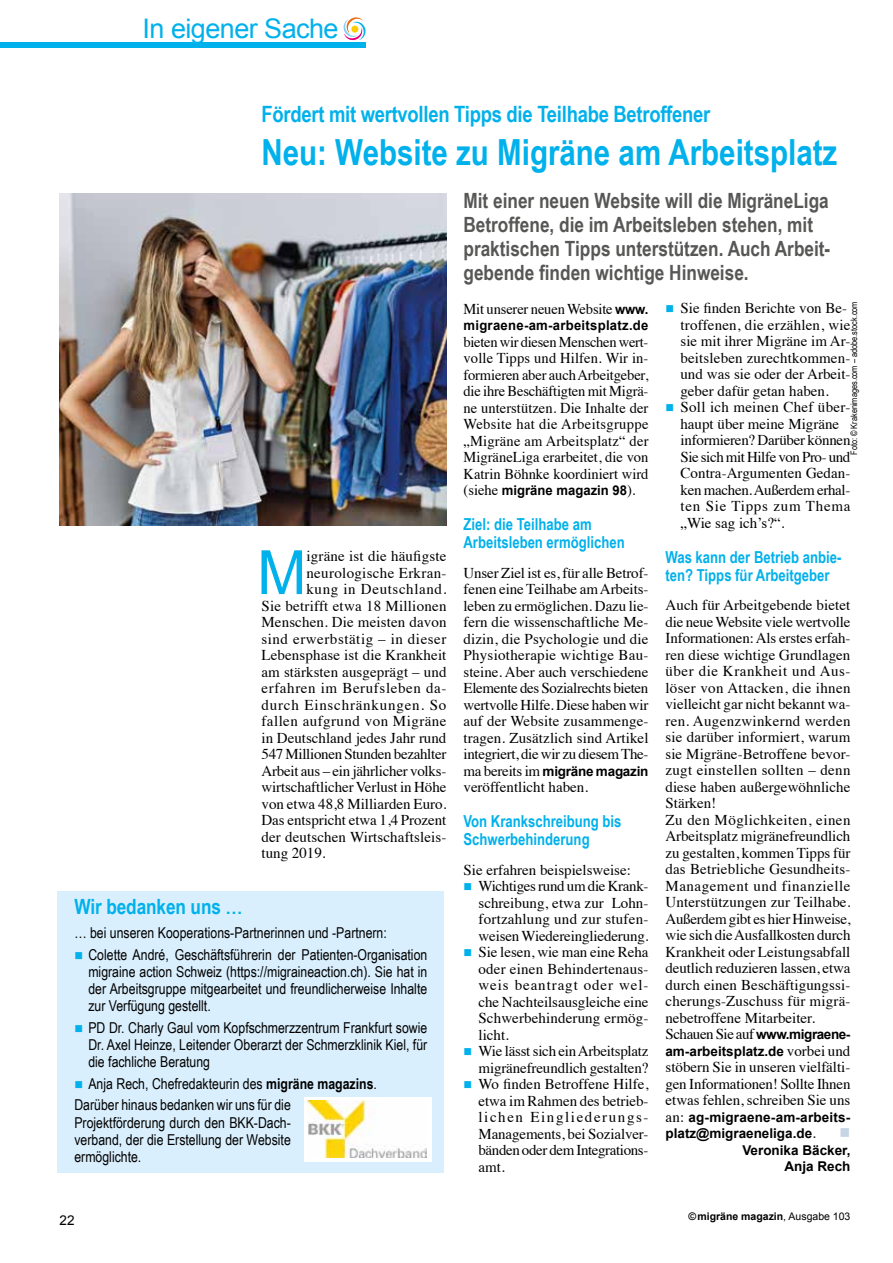
<style>
.page{position:relative;width:893px;height:1263px;background:#fff}
.page>*{position:absolute;margin:0;border:0;box-sizing:border-box;transform-origin:0 0}
.t1{font:61.05px "Arial";color:#00b1eb}
.t2{font:700 36px "Arial Narrow";color:#00b1eb}
.t3{font:27px "Arial";letter-spacing:-.02em;color:#00b1eb}
.t4{font:700 22.5px "Arial Narrow";letter-spacing:-.01em;color:#00b1eb}
.t5{font:700 21px/24px "Arial Narrow";color:#575756}
.t6{font:700 21px "Arial Narrow";letter-spacing:-.005em;color:#00b1eb}
.t7{font:700 16.5px/18px "Arial Narrow";color:#00b1eb}
.t8{font:15px/16.5px "Times";color:#000;text-align:justify}
.t9{font:15px/17.2px "Arial Narrow";color:#000;text-align:justify}
.t10{font:15px "Times";letter-spacing:.04em;color:#000}
.t11{font:15px "Times";letter-spacing:-.02em;color:#000}
.t12{font:15px "Times";letter-spacing:.035em;color:#000}
.t13{font:15px "Times";letter-spacing:.03em;color:#000}
.t14{font:15px "Times";letter-spacing:.055em;color:#000}
.t15{font:15px "Times";letter-spacing:.02em;color:#000}
.t16{font:15px "Wingdings";color:#c6d4e3}
.t17{font:700 13.5px/16.5px "Arial";color:#000}
.t18{font:700 13.5px "Arial";letter-spacing:.02em;color:#000}
.t19{font:700 13.5px "Arial";letter-spacing:-.02em;color:#000}
.t20{font:13.5px "Arial";color:#000}
.t21{font:700 10.5px "Arial";color:#000}
.t22{font:9px "Arial Narrow";color:#000}
.s1{color:#00b1eb}
.s2{font-weight:700}
.s3{font-family:"Arial";font-weight:700;font-size:13.5px}
.s4{font-family:"Times";font-weight:400;font-size:15px}
.s5{font-weight:400}
</style>
<div class="page">
<svg style="left:343px;top:17px;width:23px;height:24px"></svg>
<div style="left:351px;top:26px;width:7px;height:7px;background:#fc0;border-radius:50%"></div>
<div style="left:0;top:43px;width:366px;height:5px;background:#00b1eb"></div>
<img style="left:59px;top:193px;width:387px;height:332px">
<div style="left:57px;top:890px;width:387px;height:282px;background:#daeffd"></div>
<div style="left:304px;top:1097px;width:128px;height:65px;background:#fff"></div>
<img style="left:308px;top:1101px;width:118px;height:56px">
<h3 class="t3" style="left:143px;top:11px;width:198px">In eigener Sache</h3>
<h3 class="t4" style="left:261px;top:97px;width:450px">Fördert mit wertvollen Tipps die Teilhabe Betroffener</h3>
<h2 class="t2" style="left:261px;top:125px;width:577px">Neu: Website zu Migräne am Arbeitsplatz</h2>
<h1 class="t1" style="left:257px;top:533px;width:51px">M</h1>
<p class="t8" style="left:306px;top:546px;width:142px">igräne ist die häufigste</p>
<p class="t15" style="left:306px;top:558px;width:142px">neurologische Erkran-</p>
<p class="t10" style="left:306px;top:575px;width:141px">kung in Deutschland.</p>
<p class="t8" style="left:261px;top:596px;width:187px">Sie betrifft etwa 18 Millionen</p>
<p class="t8" style="left:261px;top:612px;width:187px">Menschen. Die meisten davon</p>
<p class="t12" style="left:261px;top:624px;width:186px">sind erwerbstätig – in dieser</p>
<p class="t8" style="left:261px;top:645px;width:186px">Lebensphase ist die Krankheit</p>
<p class="t8" style="left:261px;top:662px;width:186px">am stärksten ausgeprägt – und</p>
<p class="t10" style="left:261px;top:674px;width:186px">erfahren im Berufsleben da-</p>
<p class="t14" style="left:261px;top:690px;width:186px">durch Einschränkungen. So</p>
<p class="t13" style="left:261px;top:707px;width:186px">fallen aufgrund von Migräne</p>
<p class="t8" style="left:261px;top:728px;width:186px">in Deutschland jedes Jahr rund</p>
<p class="t11" style="left:261px;top:740px;width:186px">547 Millionen Stunden bezahlter</p>
<p class="t8" style="left:261px;top:761px;width:186px">Arbeit aus – ein jährlicher volks-</p>
<p class="t8" style="left:261px;top:777px;width:186px">wirtschaftlicher Verlust in Höhe</p>
<p class="t8" style="left:261px;top:794px;width:186px">von etwa 48,8 Milliarden Euro.</p>
<p class="t8" style="left:261px;top:810px;width:186px">Das entspricht etwa 1,4 Prozent</p>
<p class="t8" style="left:261px;top:827px;width:186px">der deutschen Wirtschaftsleis-</p>
<p class="t8" style="left:261px;top:843px;width:66px">tung 2019.</p>
<h3 class="t6" style="left:74px;top:891px;width:170px">Wir bedanken uns …</h3>
<p class="t9" style="left:74px;top:923px;width:314px">… bei unseren Kooperations-Partnerinnen und -Partnern:</p>
<p class="t9" style="left:88px;top:945px;width:340px;text-indent:-14px"><span class="s1">■</span> Colette André, Geschäftsführerin der Patienten-Organisation migraine action Schweiz (https://migraineaction.ch). Sie hat in der Arbeitsgruppe mitgearbeitet und freundlicherweise Inhalte zur Verfügung gestellt.</p>
<p class="t9" style="left:88px;top:1018px;width:340px;text-indent:-14px"><span class="s1">■</span> PD Dr. Charly Gaul vom Kopfschmerzzentrum Frankfurt sowie Dr. Axel Heinze, Leitender Oberarzt der Schmerzklinik Kiel, für die fachliche Beratung</p>
<p class="t9" style="left:74px;top:1072px;width:304px;line-height:21.5px"><span class="s1">■</span> Anja Rech, Chefredakteurin des <span class="s2">migräne magazins</span>.<br>Darüber hinaus bedanken wir uns für die</p>
<p class="t9" style="left:74px;top:1113px;width:218px">Projektförderung durch den BKK-Dach&shy;verband, der die Erstellung der Website ermöglichte.</p>
<h3 class="t5" style="left:463px;top:187px;width:368px">Mit einer neuen Website will die MigräneLiga Betroffene, die im Arbeitsleben stehen, mit praktischen Tipps unterstützen. Auch Arbeit&shy;gebende finden wichtige Hinweise.</h3>
<p class="t8" style="left:463px;top:299px;width:186px">Mit unserer neuen Website <span class="s3">www.</span></p>
<p class="t18" style="left:463px;top:316px;width:187px">migraene-am-arbeitsplatz.de</p>
<p class="t8" style="left:463px;top:332px;width:187px">bieten wir diesen Menschen wert&shy;volle Tipps und Hilfen. Wir in&shy;formieren aber auch Arbeitgeber, die ihre Beschäftigten mit Migrä&shy;ne unterstützen. Die Inhalte der Website hat die Arbeitsgruppe „Migräne am Arbeitsplatz“ der MigräneLiga erarbeitet, die von Katrin Böhnke koordiniert wird</p>
<p class="t17" style="left:463px;top:482px;width:174px"><span class="s4">(siehe</span> migräne magazin 98<span class="s4">).</span></p>
<p class="t7" style="left:463px;top:514px;width:163px">Ziel: die Teilhabe am<br>Arbeitsleben ermöglichen</p>
<p class="t8" style="left:463px;top:563px;width:187px">Unser Ziel ist es, für alle Betrof&shy;fenen eine Teilhabe am Arbeits&shy;leben zu ermöglichen. Dazu lie&shy;fern die wissenschaftliche Me&shy;dizin, die Psychologie und die Physiotherapie wichtige Bau&shy;steine. Aber auch verschiedene Elemente des Sozialrechts bieten wertvolle Hilfe. Diese haben wir auf der Website zusammenge&shy;tragen. Zusätzlich sind Artikel integriert, die wir zu diesem The-</p>
<p class="t19" style="left:463px;top:762px;width:186px"><span class="s4">ma bereits im</span> migräne magazin</p>
<p class="t8" style="left:463px;top:777px;width:126px">veröffentlicht haben.</p>
<p class="t7" style="left:463px;top:811px;width:160px">Von Krankschreibung bis<br>Schwerbehinderung</p>
<p class="t8" style="left:463px;top:860px;width:169px">Sie erfahren beispielsweise:</p>
<p class="t8" style="left:478px;top:876px;width:172px;text-indent:-15px"><span class="s1">■</span> Wichtiges rund um die Krank&shy;schreibung, etwa zur Lohn&shy;fortzahlung und zur stufen&shy;weisen Wiedereingliederung.</p>
<p class="t8" style="left:478px;top:942px;width:172px;text-indent:-15px"><span class="s1">■</span> Sie lesen, wie man eine Reha oder einen Behindertenaus&shy;weis beantragt oder wel&shy;che Nachteilsausgleiche eine Schwerbehinderung ermög&shy;licht.</p>
<p class="t8" style="left:463px;top:1041px;width:187px;text-align:right"><span class="s1">■</span> Wie lässt sich ein Arbeitsplatz migränefreundlich gestalten?</p>
<p class="t8" style="left:478px;top:1074px;width:172px;text-indent:-15px"><span class="s1">■</span> Wo finden Betroffene Hilfe, etwa im Rahmen des betrieb&shy;lichen Eingliederungs-Managements, bei Sozialver&shy;bänden oder dem Integrations&shy;amt.</p>
<p class="t22" style="left:847px;top:455px;width:155px;rotate:-90deg">Foto: © Krakenimages.com – adobe.stock.com</p>
<p class="t8" style="left:680px;top:299px;width:172px;text-align:left;text-indent:-15px"><span class="s1">■</span> Sie finden Berichte von Be&shy;troffenen, die erzählen, wie sie mit ihrer Migräne im Ar&shy;beitsleben zurechtkommen&shy;und was sie oder der Arbeit&shy;geber dafür getan haben.</p>
<p class="t8" style="left:680px;top:398px;width:172px;text-align:left;text-indent:-15px"><span class="s1">■</span> Soll ich meinen Chef über&shy;haupt über meine Migräne informieren? Darüber können<br>Sie sich mit Hilfe von Pro- und<br>Contra-Argumenten Gedan&shy;ken machen. Außerdem erhal&shy;ten Sie Tipps zum Thema „Wie sag ich’s?“.</p>
<p class="t7" style="left:665px;top:547px;width:178px">Was kann der Betrieb anbie&shy;ten? Tipps für Arbeitgeber</p>
<p class="t8" style="left:665px;top:596px;width:187px;text-align:left">Auch für Arbeitgebende bietet die neue Website viele wertvolle<br>Informationen: Als erstes erfah&shy;ren diese wichtige Grundlagen über die Krankheit und Aus&shy;löser von Attacken, die ihnen vielleicht gar nicht bekannt wa&shy;ren. Augenzwinkernd werden sie darüber informiert, warum sie Migräne-Betroffene bevor&shy;zugt einstellen sollten – denn diese haben außergewöhnliche<br>Stärken!<br>Zu den Möglichkeiten, einen<br>Arbeitsplatz migränefreundlich zu gestalten, kommen Tipps für das Betriebliche Gesundheits-<br>Management und finanzielle<br>Unterstützungen zur Teilhabe.<br>Außerdem gibt es hier Hinweise, wie sich die Ausfallkosten durch<br>Krankheit oder Leistungsabfall deutlich reduzieren lassen, etwa durch einen Beschäftigungssi&shy;cherungs-Zuschuss für migrä&shy;nebetroffene Mitarbeiter.<br>Schauen Sie auf <span class="s3">www.migraene-</span></p>
<p class="t17" style="left:665px;top:1043px;width:186px">am-arbeitsplatz.de <span class="s4">vorbei und</span></p>
<p class="t8" style="left:665px;top:1058px;width:187px">stöbern Sie in unseren vielfälti&shy;gen Informationen! Sollte Ihnen etwas fehlen, schreiben Sie uns</p>
<p class="t17" style="left:665px;top:1109px;width:186px"><span class="s4">an:</span> ag-migraene-am-arbeits&shy;platz@migraeneliga.de<span class="s4">.</span></p>
<p class="t16" style="left:840px;top:1125px;width:10px">■</p>
<p class="t17" style="left:742px;top:1142px;width:110px;text-align:right">Veronika Bäcker,<br>Anja Rech</p>
<p class="t20" style="left:60px;top:1212px;width:17px">22</p>
<p class="t21" style="left:688px;top:1209px;width:163px">©migräne magazin<span class="s5">, Ausgabe 103</span></p>
</div>
